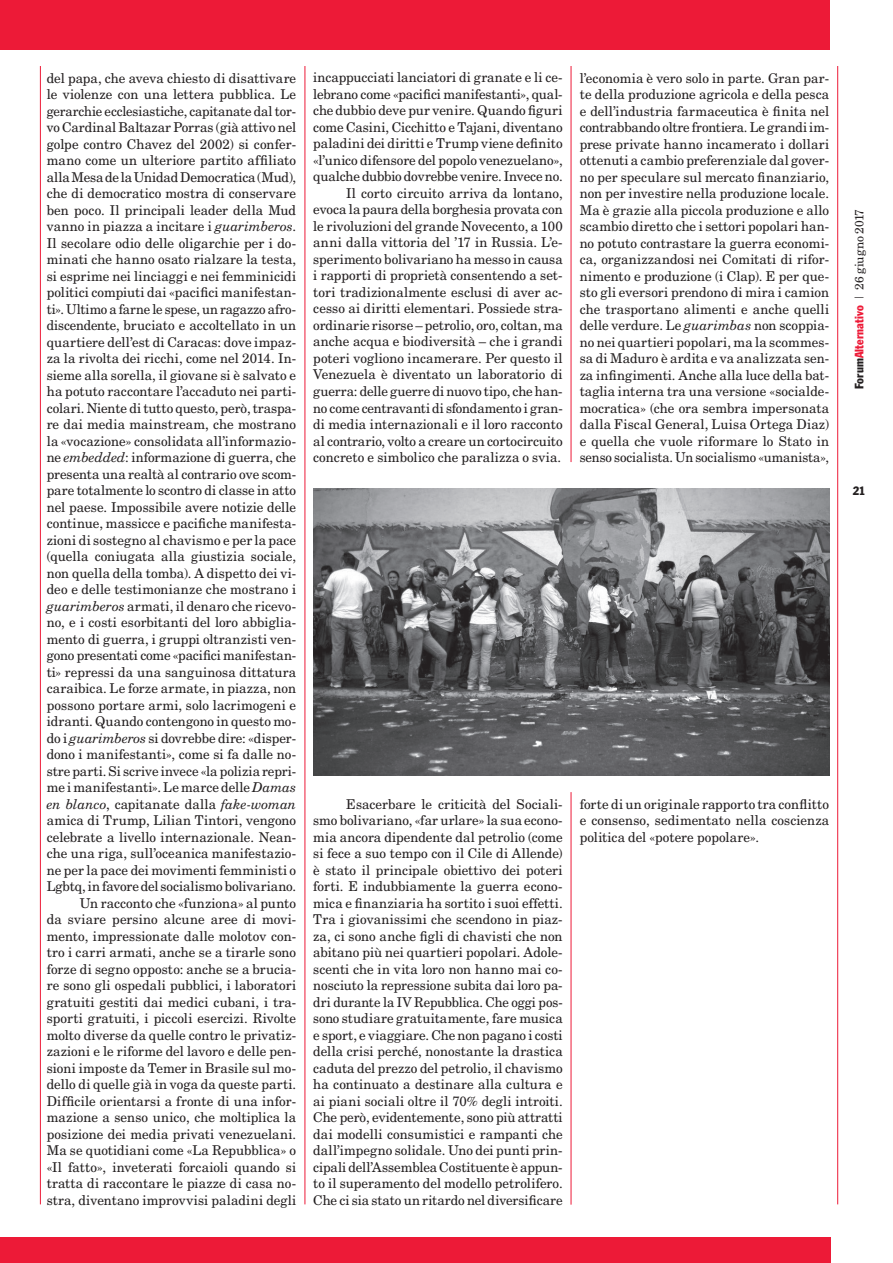
<style>
.page{position:relative;width:893px;height:1263px;background:#fff}
.page>*{position:absolute;margin:0;border:0;box-sizing:border-box;transform-origin:0 0}
.t1{font:13.5px/16.5px "New Century Schlbk LT";color:#231f20;text-align:justify}
.t2{font:12px "New Century Schlbk LT";letter-spacing:.015em;color:#231f20}
.t3{font:condensed 12px "Franklin Gothic";color:#231f20}
.s1{font-style:italic}
.s2{font-family:"Franklin Gothic";font-stretch:condensed}
.s3{font-family:"Franklin Gothic";font-stretch:condensed;color:#ed1a37}
.s4{font-family:"Trade Gothic LT";font-weight:300}
</style>
<div class="page">
<hr style="left:571px;top:66px;width:1px;height:396px;background:#ed1a37">
<hr style="left:571px;top:792px;width:1px;height:412px;background:#ed1a37">
<hr style="left:40px;top:66px;width:1px;height:1138px;background:#ed1a37">
<hr style="left:305px;top:66px;width:1px;height:1138px;background:#ed1a37">
<hr style="left:837px;top:66px;width:1px;height:1138px;background:#ed1a37">
<div style="left:0;top:0;width:829px;height:50px;background:#ed1a37"></div>
<div style="left:0;top:1238px;width:830px;height:25px;background:#ed1a37"></div>
<img style="left:313px;top:489px;width:516px;height:287px">
<p class="t1" style="left:47px;top:69px;width:251px;text-align:right">del papa, che aveva chiesto di disattivare le violenze con una lettera pubblica. Le gerarchie ecclesiastiche, capitanate dal tor&shy;vo Cardinal Baltazar Porras (già attivo nel golpe contro Chavez del 2002) si confer&shy;mano come un ulteriore partito affiliato alla Mesa de la Unidad Democratica (Mud), che di democratico mostra di conservare ben poco. Il principali leader della Mud vanno in piazza a incitare i <span class="s1">guarimberos</span>.<br>Il secolare odio delle oligarchie per i do&shy;minati che hanno osato rialzare la testa, si esprime nei linciaggi e nei femminicidi politici compiuti dai «pacifici manifestan&shy;ti». Ultimo a farne le spese, un ragazzo afro&shy;discendente, bruciato e accoltellato in un quartiere dell’est di Caracas: dove impaz&shy;za la rivolta dei ricchi, come nel 2014. In&shy;sieme alla sorella, il giovane si è salvato e ha potuto raccontare l’accaduto nei parti&shy;colari. Niente di tutto questo, però, traspa&shy;re dai media mainstream, che mostrano la «vocazione» consolidata all’informazio&shy;ne <span class="s1">embedded</span>: informazione di guerra, che presenta una realtà al contrario ove scom&shy;pare totalmente lo scontro di classe in atto nel paese. Impossibile avere notizie delle continue, massicce e pacifiche manifesta&shy;zioni di sostegno al chavismo e per la pace (quella coniugata alla giustizia sociale, non quella della tomba). A dispetto dei vi&shy;deo e delle testimonianze che mostrano i <span class="s1">guarimberos</span> armati, il denaro che ricevo&shy;no, e i costi esorbitanti del loro abbiglia&shy;mento di guerra, i gruppi oltranzisti ven&shy;gono presentati come «pacifici manifestan&shy;ti» repressi da una sanguinosa dittatura caraibica. Le forze armate, in piazza, non possono portare armi, solo lacrimogeni e idranti. Quando contengono in questo mo&shy;do i <span class="s1">guarimberos</span> si dovrebbe dire: «disper&shy;dono i manifestanti», come si fa dalle no&shy;stre parti. Si scrive invece «la polizia repri&shy;me i manifestanti». Le marce delle <span class="s1">Damas en blanco</span>, capitanate dalla <span class="s1">fake-woman </span>amica di Trump, Lilian Tintori, vengono celebrate a livello internazionale. Nean&shy;che una riga, sull’oceanica manifestazio&shy;ne per la pace dei movimenti femministi o Lgbtq, in favore del socialismo bolivariano.<br>Un racconto che «funziona» al punto<br>da sviare persino alcune aree di movi&shy;mento, impressionate dalle molotov con&shy;tro i carri armati, anche se a tirarle sono forze di segno opposto: anche se a brucia&shy;re sono gli ospedali pubblici, i laboratori gratuiti gestiti dai medici cubani, i tra&shy;sporti gratuiti, i piccoli esercizi. Rivolte molto diverse da quelle contro le privatiz&shy;zazioni e le riforme del lavoro e delle pen&shy;sioni imposte da Temer in Brasile sul mo&shy;dello di quelle già in voga da queste parti.<br>Difficile orientarsi a fronte di una infor&shy;mazione a senso unico, che moltiplica la posizione dei media privati venezuelani.<br>Ma se quotidiani come «La Repubblica» o «Il fatto», inveterati forcaioli quando si tratta di raccontare le piazze di casa no&shy;stra, diventano improvvisi paladini degli</p>
<p class="t1" style="left:313px;top:69px;width:251px;text-align:right">incappucciati lanciatori di granate e li ce&shy;lebrano come «pacifici manifestanti», qual&shy;che dubbio deve pur venire. Quando figuri come Casini, Cicchitto e Tajani, diventano paladini dei diritti e Trump viene definito «l’unico difensore del popolo venezuelano», qualche dubbio dovrebbe venire. Invece no.<br>Il corto circuito arriva da lontano, evoca la paura della borghesia provata con le rivoluzioni del grande Novecento, a 100 anni dalla vittoria del ’17 in Russia. L’e&shy;sperimento bolivariano ha messo in causa i rapporti di proprietà consentendo a set&shy;tori tradizionalmente esclusi di aver ac&shy;cesso ai diritti elementari. Possiede stra&shy;ordinarie risorse – petrolio, oro, coltan, ma anche acqua e biodiversità – che i grandi poteri vogliono incamerare. Per questo il Venezuela è diventato un laboratorio di guerra: delle guerre di nuovo tipo, che han&shy;no come centravanti di sfondamento i gran&shy;di media internazionali e il loro racconto al contrario, volto a creare un cortocircuito concreto e simbolico che paralizza o svia.</p>
<p class="t1" style="left:313px;top:795px;width:251px;text-indent:33px">Esacerbare le criticità del Sociali&shy;smo bolivariano, «far urlare» la sua econo&shy;mia ancora dipendente dal petrolio (come si fece a suo tempo con il Cile di Allende) è stato il principale obiettivo dei poteri forti. E indubbiamente la guerra econo&shy;mica e finanziaria ha sortito i suoi effetti.<br>Tra i giovanissimi che scendono in piaz&shy;za, ci sono anche figli di chavisti che non abitano più nei quartieri popolari. Adole&shy;scenti che in vita loro non hanno mai co&shy;nosciuto la repressione subita dai loro pa&shy;dri durante la IV Repubblica. Che oggi pos&shy;sono studiare gratuitamente, fare musica e sport, e viaggiare. Che non pagano i costi della crisi perché, nonostante la drastica caduta del prezzo del petrolio, il chavismo ha continuato a destinare alla cultura e ai piani sociali oltre il 70% degli introiti.<br>Che però, evidentemente, sono più attratti dai modelli consumistici e rampanti che dall’impegno solidale. Uno dei punti prin&shy;cipali dell’Assemblea Costituente è appun&shy;to il superamento del modello petrolifero.<br>Che ci sia stato un ritardo nel diversificare</p>
<p class="t1" style="left:580px;top:69px;width:251px">l’economia è vero solo in parte. Gran par&shy;te della produzione agricola e della pesca e dell’industria farmaceutica è finita nel contrabbando oltre frontiera. Le grandi im&shy;prese private hanno incamerato i dollari ottenuti a cambio preferenziale dal gover&shy;no per speculare sul mercato finanziario, non per investire nella produzione locale.<br>Ma è grazie alla piccola produzione e allo scambio diretto che i settori popolari han&shy;no potuto contrastare la guerra economi&shy;ca, organizzandosi nei Comitati di rifor&shy;nimento e produzione (i Clap). E per que&shy;sto gli eversori prendono di mira i camion che trasportano alimenti e anche quelli delle verdure. Le <span class="s1">guarimbas</span> non scoppia&shy;no nei quartieri popolari, ma la scommes&shy;sa di Maduro è ardita e va analizzata sen&shy;za infingimenti. Anche alla luce della bat&shy;taglia interna tra una versione «socialde&shy;mocratica» (che ora sembra impersonata dalla Fiscal General, Luisa Ortega Diaz) e quella che vuole riformare lo Stato in senso socialista. Un socialismo «umanista»,</p>
<p class="t1" style="left:580px;top:795px;width:251px">forte di un originale rapporto tra conflitto e consenso, sedimentato nella coscienza politica del «potere popolare».</p>
<p class="t2" style="left:852px;top:389px;width:182px;rotate:-90deg"><span class="s2">Forum</span><span class="s3">Alternativo</span> <span class="s4">|</span> 26 giugno 2017</p>
<p class="t3" style="left:853px;top:483px;width:14px">21</p>
</div>
